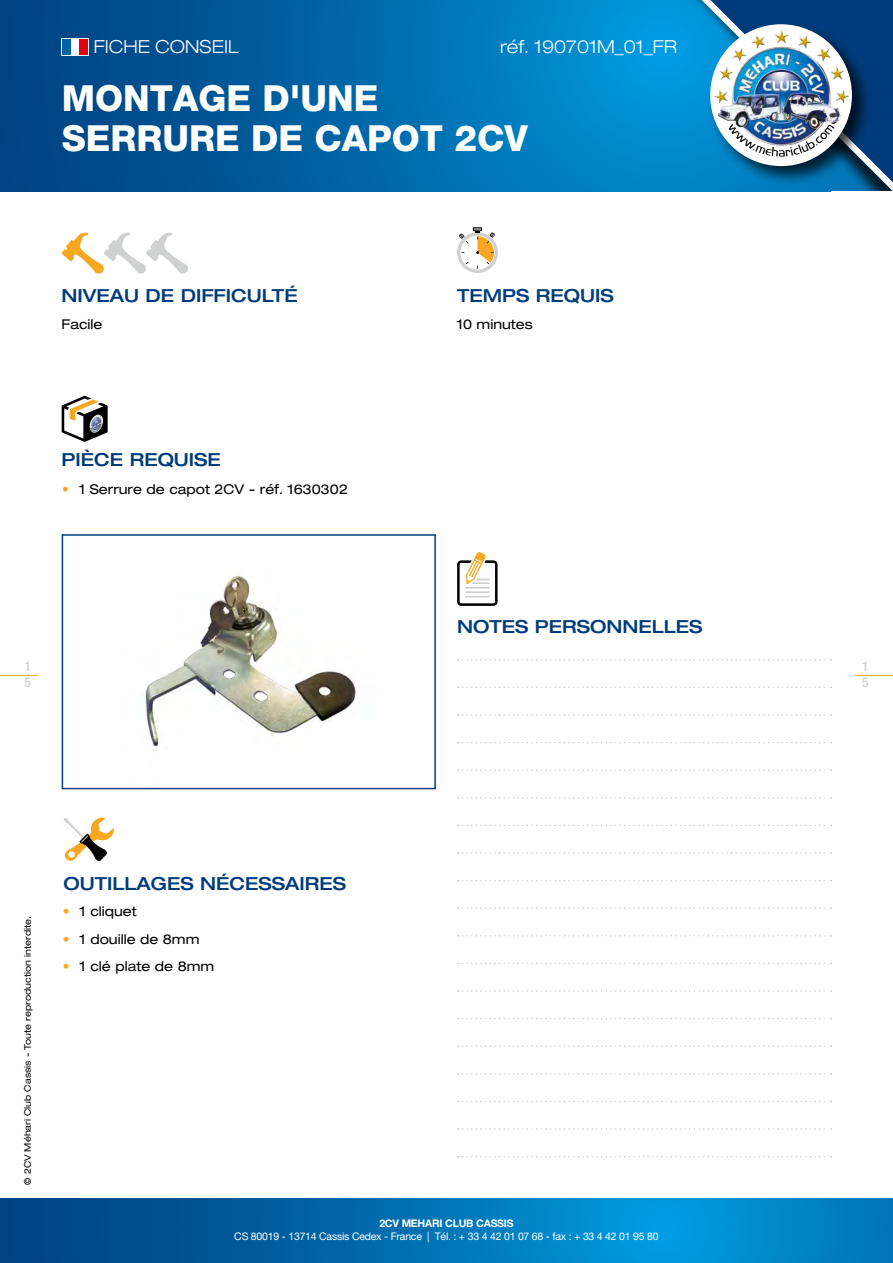
<style>
.page{position:relative;width:893px;height:1263px;background:#fff}
.page>*{position:absolute;margin:0;border:0;box-sizing:border-box;transform-origin:0 0}
.t1{font:800 36px "Helvetica Neue LT Pro";color:#fff}
.t2{font:500 expanded 18px "Helvetica Neue LT Pro";color:#003c7c}
.t3{font:300 expanded 18px "Helvetica Neue LT Pro";color:#fff}
.t4{font:expanded 13.5px "Helvetica Neue LT Pro";color:#000}
.t5{font:500 condensed 13.5px/16px "Helvetica Neue LT Pro";color:#cfd0d0}
.t6{font:10.5px "Helvetica Neue LT Pro";letter-spacing:-.02em;color:#fff}
.t7{font:700 10.5px "Helvetica Neue LT Pro";letter-spacing:-.02em;color:#fff}
.t8{font:expanded 9px "Helvetica Neue LT Pro";color:#000}
.s1{font-weight:900;font-stretch:normal;color:#f7a721}
</style>
<div class="page">
<svg style="left:0;top:0;width:673px;height:191px;background:#0067a8"></svg>
<svg style="left:673px;top:0;width:220px;height:192px;background:#066bab"></svg>
<div style="left:831px;top:191px;width:62px;height:42px;background:#fff"></div>
<svg style="left:0;top:1199px;width:893px;height:64px;background:#0070b2"></svg>
<div style="left:707px;top:21px;width:166px;height:166px;background:#000;opacity:.75"></div>
<img style="left:710px;top:24px;width:142px;height:142px;border-radius:50%">
<img style="left:774px;top:30px;width:7px;height:14px">
<svg style="left:62px;top:232px;width:126px;height:42px"></svg>
<svg style="left:63px;top:817px;width:51px;height:44px"></svg>
<svg style="left:81px;top:835px;width:7px;height:7px"></svg>
<svg style="left:62px;top:396px;width:46px;height:46px"></svg>
<img style="left:90px;top:415px;width:14px;height:18px">
<svg style="left:457px;top:227px;width:41px;height:46px"></svg>
<hr style="left:0;top:675px;width:38px;height:1px;background:#f7a721">
<hr style="left:855px;top:675px;width:38px;height:1px;background:#f7a721">
<svg style="left:62px;top:38px;width:27px;height:17px"></svg>
<div style="left:63px;top:39px;width:25px;height:15px;background:#fff"></div>
<div style="left:63px;top:39px;width:8px;height:15px;background:#0063a3"></div>
<div style="left:79px;top:39px;width:9px;height:15px;background:#e3000f"></div>
<svg style="left:458px;top:659px;width:374px;height:1px"></svg>
<svg style="left:458px;top:687px;width:374px;height:1px"></svg>
<svg style="left:458px;top:714px;width:374px;height:2px"></svg>
<svg style="left:458px;top:742px;width:374px;height:1px"></svg>
<svg style="left:458px;top:769px;width:374px;height:2px"></svg>
<svg style="left:458px;top:797px;width:374px;height:1px"></svg>
<svg style="left:458px;top:825px;width:374px;height:1px"></svg>
<svg style="left:458px;top:852px;width:374px;height:2px"></svg>
<svg style="left:458px;top:880px;width:374px;height:1px"></svg>
<svg style="left:458px;top:907px;width:374px;height:2px"></svg>
<svg style="left:458px;top:935px;width:374px;height:1px"></svg>
<svg style="left:458px;top:963px;width:374px;height:1px"></svg>
<svg style="left:458px;top:990px;width:374px;height:2px"></svg>
<svg style="left:458px;top:1018px;width:374px;height:1px"></svg>
<svg style="left:458px;top:1045px;width:374px;height:2px"></svg>
<svg style="left:458px;top:1073px;width:374px;height:1px"></svg>
<svg style="left:458px;top:1101px;width:374px;height:1px"></svg>
<svg style="left:458px;top:1128px;width:374px;height:2px"></svg>
<svg style="left:458px;top:1156px;width:374px;height:1px"></svg>
<svg style="left:457px;top:552px;width:41px;height:54px"></svg>
<div style="left:62px;top:534px;width:374px;height:255px;border:2px solid #003c7c"></div>
<img style="left:145px;top:576px;width:211px;height:171px">
<h2 class="t3" style="left:94px;top:36px;width:146px">FICHE CONSEIL</h2>
<h2 class="t3" style="left:500px;top:36px;width:178px">réf. 190701M_01_FR</h2>
<h1 class="t1" style="left:62px;top:76px;width:318px">MONTAGE D'UNE</h1>
<h1 class="t1" style="left:62px;top:117px;width:467px">SERRURE DE CAPOT 2CV</h1>
<h2 class="t2" style="left:62px;top:284px;width:237px">NIVEAU DE DIFFICULTÉ</h2>
<p class="t4" style="left:62px;top:317px;width:42px">Facile</p>
<h2 class="t2" style="left:62px;top:448px;width:161px">PIÈCE REQUISE</h2>
<p class="t4" style="left:62px;top:482px;width:287px"><span class="s1">•</span> 1 Serrure de capot 2CV - réf. 1630302</p>
<h2 class="t2" style="left:457px;top:284px;width:158px">TEMPS REQUIS</h2>
<p class="t4" style="left:457px;top:317px;width:77px">10 minutes</p>
<h2 class="t2" style="left:457px;top:615px;width:247px">NOTES PERSONNELLES</h2>
<p class="t5" style="left:24px;top:657px;width:8px">1<br>5</p>
<p class="t5" style="left:862px;top:657px;width:8px">1<br>5</p>
<p class="t8" style="left:22px;top:1184px;width:270px;rotate:-90deg">© 2CV Méhari Club Cassis - Toute reproduction interdite.</p>
<h2 class="t2" style="left:63px;top:872px;width:284px">OUTILLAGES NÉCESSAIRES</h2>
<p class="t4" style="left:63px;top:904px;width:76px"><span class="s1">•</span> 1 cliquet</p>
<p class="t4" style="left:63px;top:931px;width:138px"><span class="s1">•</span> 1 douille de 8mm</p>
<p class="t4" style="left:63px;top:958px;width:153px"><span class="s1">•</span> 1 clé plate de 8mm</p>
<p class="t7" style="left:379px;top:1216px;width:136px">2CV MEHARI CLUB CASSIS</p>
<p class="t6" style="left:234px;top:1229px;width:426px">CS 80019 - 13714 Cassis Cedex - France | Tél. : + 33 4 42 01 07 68 - fax : + 33 4 42 01 95 80</p>
</div>
